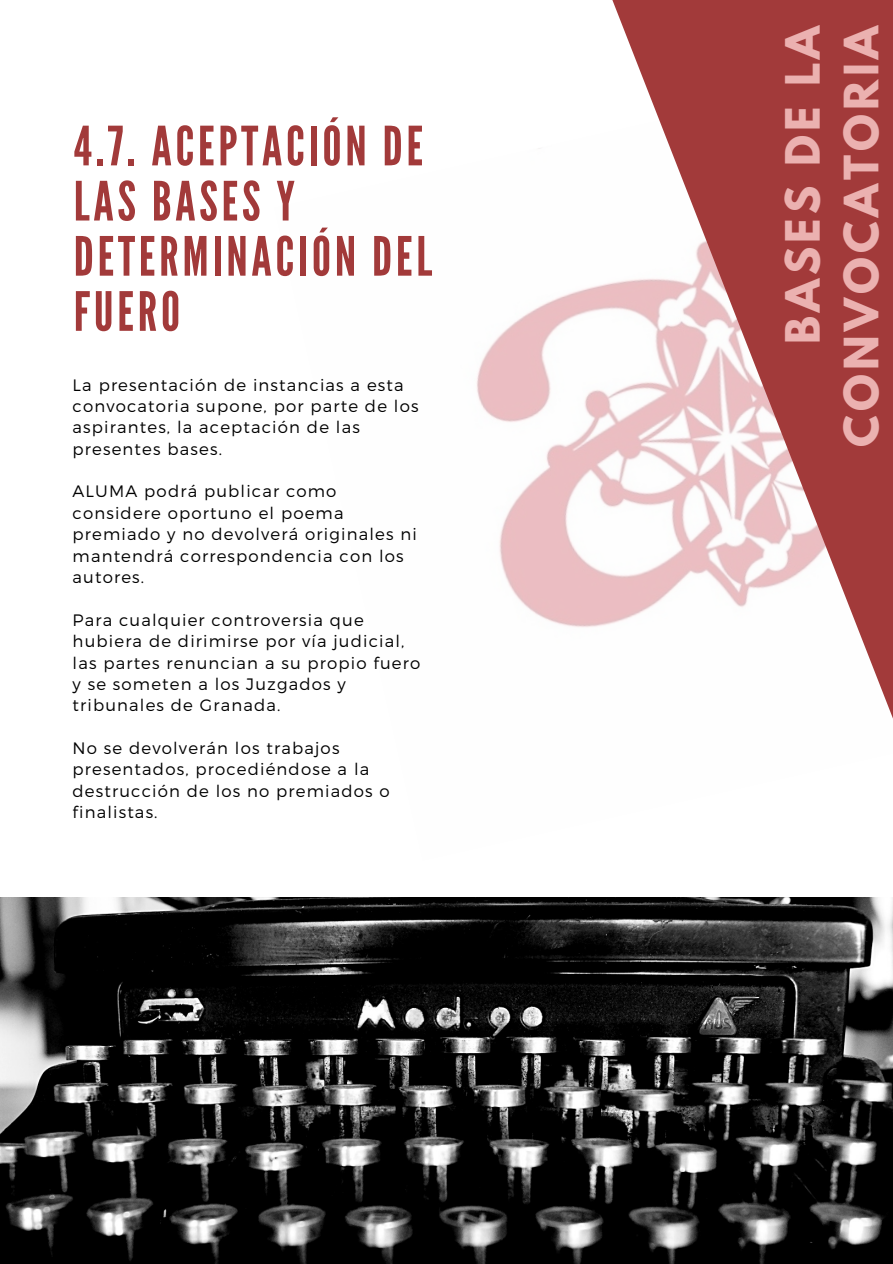
<style>
.page{position:relative;width:893px;height:1264px;background:#fff}
.page>*{position:absolute;margin:0;border:0;box-sizing:border-box;transform-origin:0 0}
.t1{font:54px/55.2px "League Gothic";letter-spacing:.07em;color:#a23a3a}
.t2{font:700 42px/58.5px "League Spartan";letter-spacing:.1em;color:#ebb1b0;text-align:right}
.t3{font:300 16.5px/21.3px "Montserrat";letter-spacing:.07em;color:#000}
</style>
<div class="page">
<svg style="left:476px;top:0;width:416px;height:716px"></svg>
<img style="left:0;top:897px;width:892px;height:366px">
<p class="t1" style="left:74px;top:120px;width:360px">4.7. ACEPTACIÓN DE<br>LAS BASES Y<br>DETERMINACIÓN DEL<br>FUERO</p>
<p class="t3" style="left:73px;top:373px;width:347px">La presentación de instancias a esta convocatoria supone, por parte de los aspirantes, la aceptación de las presentes bases.</p>
<p class="t3" style="left:73px;top:480px;width:346px">ALUMA podrá publicar como considere oportuno el poema premiado y no devolverá originales ni mantendrá correspondencia con los autores.</p>
<p class="t3" style="left:73px;top:608px;width:349px">Para cualquier controversia que hubiera de dirimirse por vía judicial, las partes renuncian a su propio fuero y se someten a los Juzgados y tribunales de Granada.</p>
<p class="t3" style="left:73px;top:736px;width:319px">No se devolverán los trabajos presentados, procediéndose a la destrucción de los no premiados o finalistas.</p>
<p class="t2" style="left:779px;top:447px;width:425px;rotate:-90deg">BASES DE LA<br>CONVOCATORIA</p>
</div>
